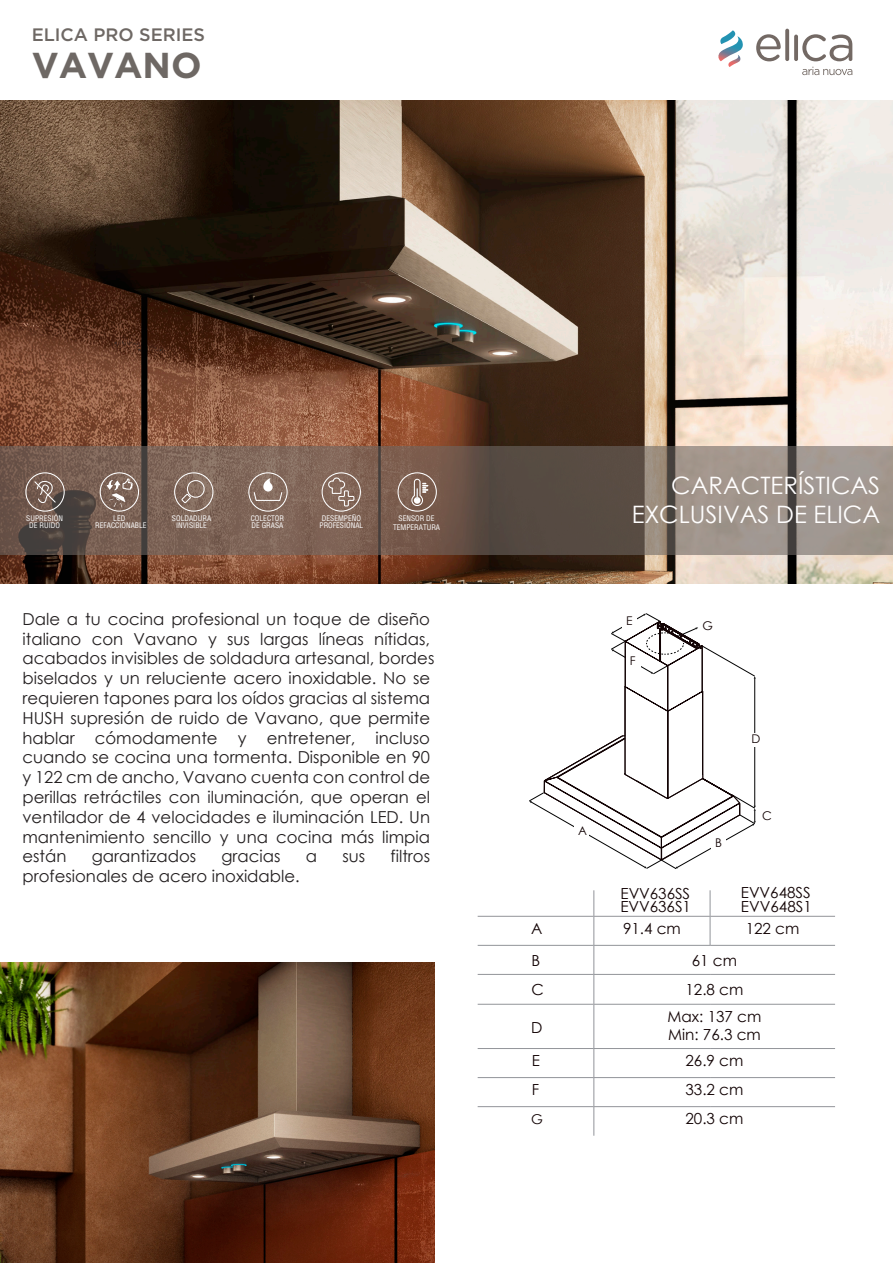
<style>
.page{position:relative;width:893px;height:1263px;background:#fff}
.page>*{position:absolute;margin:0;border:0;box-sizing:border-box;transform-origin:0 0}
.t1{font:700 36px "Gotham";color:#6e6864}
.t2{font:24px/28.8px "Century Gothic";color:#fffefe;text-align:right}
.t3{font:500 18px "Gotham";color:#6e6864}
.t4{font:16.5px/19.8px "Century Gothic";color:#231f20}
.t5{font:15.3px/18.3px "Century Gothic";color:#120304}
.t6{font:13.5px "Century Gothic";color:#120304}
.t7{font:12px "Century Gothic";color:#120304}
.t8{font:condensed 7.5px/7.5px "Helvetica LT Std";color:#fff;text-align:center}
</style>
<div class="page">
<img style="left:0;top:100px;width:893px;height:483px">
<img style="left:0;top:963px;width:435px;height:300px">
<svg style="left:529px;top:614px;width:227px;height:255px"></svg>
<div style="left:574px;top:826px;width:15px;height:14px;background:#fff"></div>
<div style="left:711px;top:838px;width:15px;height:13px;background:#fff"></div>
<div style="left:748px;top:733px;width:15px;height:14px;background:#fff"></div>
<div style="left:699px;top:620px;width:15px;height:13px;background:#fff"></div>
<div style="left:623px;top:616px;width:14px;height:13px;background:#fff"></div>
<div style="left:626px;top:655px;width:14px;height:13px;background:#fff"></div>
<hr style="left:478px;top:916px;width:116px;height:1px;background:#929499">
<hr style="left:594px;top:916px;width:116px;height:1px;background:#929499">
<hr style="left:710px;top:916px;width:125px;height:1px;background:#929499">
<hr style="left:478px;top:945px;width:116px;height:1px;background:#929499">
<hr style="left:594px;top:945px;width:116px;height:1px;background:#929499">
<hr style="left:710px;top:945px;width:125px;height:1px;background:#929499">
<hr style="left:478px;top:974px;width:116px;height:1px;background:#929499">
<hr style="left:594px;top:974px;width:116px;height:1px;background:#929499">
<svg style="left:593px;top:890px;width:1px;height:114px"></svg>
<hr style="left:710px;top:974px;width:125px;height:1px;background:#929499">
<hr style="left:478px;top:1004px;width:116px;height:1px;background:#929499">
<hr style="left:594px;top:1004px;width:116px;height:1px;background:#929499">
<hr style="left:593px;top:1004px;width:1px;height:44px;background:#929499">
<hr style="left:710px;top:1004px;width:125px;height:1px;background:#929499">
<hr style="left:478px;top:1048px;width:116px;height:1px;background:#929499">
<hr style="left:594px;top:1048px;width:116px;height:1px;background:#929499">
<hr style="left:710px;top:1048px;width:125px;height:1px;background:#929499">
<hr style="left:478px;top:1077px;width:116px;height:1px;background:#929499">
<hr style="left:594px;top:1077px;width:116px;height:1px;background:#929499">
<hr style="left:710px;top:1077px;width:125px;height:1px;background:#929499">
<hr style="left:478px;top:1106px;width:116px;height:1px;background:#929499">
<hr style="left:594px;top:1106px;width:116px;height:1px;background:#929499">
<svg style="left:593px;top:1049px;width:1px;height:87px"></svg>
<hr style="left:710px;top:1106px;width:125px;height:1px;background:#929499">
<svg style="left:710px;top:890px;width:1px;height:55px"></svg>
<svg style="left:0;top:446px;width:893px;height:109px;background:#7b695e"></svg>
<div style="left:322px;top:472px;width:39px;height:40px;border:1px solid #fff;border-radius:50%"></div>
<svg style="left:328px;top:477px;width:27px;height:30px"></svg>
<div style="left:100px;top:472px;width:39px;height:40px;border:1px solid #fff;border-radius:50%"></div>
<svg style="left:107px;top:468px;width:26px;height:39px"></svg>
<div style="left:174px;top:472px;width:39px;height:40px;border:1px solid #fff;border-radius:50%"></div>
<svg style="left:180px;top:478px;width:26px;height:26px"></svg>
<div style="left:25px;top:472px;width:40px;height:40px;border:1px solid #fff;border-radius:50%"></div>
<svg style="left:33px;top:480px;width:24px;height:24px"></svg>
<div style="left:398px;top:472px;width:39px;height:40px;border:1px solid #fff;border-radius:50%"></div>
<svg style="left:411px;top:478px;width:17px;height:29px"></svg>
<svg style="left:756px;top:34px;width:25px;height:27px"></svg>
<svg style="left:785px;top:29px;width:4px;height:32px"></svg>
<svg style="left:794px;top:35px;width:4px;height:26px"></svg>
<svg style="left:802px;top:34px;width:50px;height:27px"></svg>
<svg style="left:718px;top:30px;width:25px;height:37px"></svg>
<svg style="left:802px;top:67px;width:50px;height:8px"></svg>
<div style="left:248px;top:472px;width:40px;height:40px;border:1px solid #fff;border-radius:50%"></div>
<svg style="left:253px;top:478px;width:30px;height:23px"></svg>
<p class="t3" style="left:32px;top:23px;width:175px">ELICA PRO SERIES</p>
<h1 class="t1" style="left:32px;top:45px;width:171px">VAVANO</h1>
<p class="t8" style="left:26px;top:514px;width:38px">SUPRESIÓN<br>DE RUIDO</p>
<p class="t8" style="left:393px;top:513px;width:49px;line-height:9px">SENSOR DE<br>TEMPERATURA</p>
<p class="t8" style="left:320px;top:514px;width:45px">DESEMPEÑO<br>PROFESIONAL</p>
<p class="t8" style="left:95px;top:514px;width:53px">LED<br>REFACCIONABLE</p>
<p class="t8" style="left:172px;top:514px;width:41px">SOLDADURA<br>INVISIBLE</p>
<p class="t8" style="left:251px;top:514px;width:35px;text-align:left">COLECTOR<br>DE GRASA</p>
<p class="t4" style="left:23px;top:609px;width:413px">Dale a tu cocina profesional un toque de diseño italiano con Vavano y sus largas líneas nítidas, acabados invisibles de soldadura artesanal, bordes biselados y un reluciente acero inoxidable. No se requieren tapones para los oídos gracias al sistema HUSH supresión de ruido de Vavano, que permite hablar cómodamente y entretener, incluso cuando se cocina una tormenta. Disponible en 90 y 122 cm de ancho, Vavano cuenta con control de perillas retráctiles con iluminación, que operan el ventilador de 4 velocidades e iluminación LED. Un mantenimiento sencillo y una cocina más limpia están</p>
<p class="t4" style="left:92px;top:846px;width:106px">garantizados</p>
<p class="t4" style="left:222px;top:846px;width:60px">gracias</p>
<p class="t4" style="left:306px;top:846px;width:13px">a</p>
<p class="t4" style="left:342px;top:846px;width:24px">sus</p>
<p class="t4" style="left:391px;top:846px;width:41px">filtros</p>
<p class="t4" style="left:23px;top:866px;width:279px">profesionales de acero inoxidable.</p>
<h2 class="t2" style="left:632px;top:470px;width:250px">CARACTERÍSTICAS<br>EXCLUSIVAS DE ELICA</h2>
<p class="t7" style="left:578px;top:822px;width:10px">A</p>
<p class="t7" style="left:626px;top:612px;width:8px">E</p>
<p class="t7" style="left:703px;top:617px;width:12px">G</p>
<p class="t7" style="left:630px;top:652px;width:7px">F</p>
<p class="t7" style="left:715px;top:834px;width:8px">B</p>
<p class="t7" style="left:751px;top:730px;width:10px">D</p>
<p class="t7" style="left:762px;top:807px;width:11px">C</p>
<p class="t5" style="left:620px;top:884px;width:71px">EVV636SS</p>
<p class="t5" style="left:741px;top:883px;width:71px">EVV648SS</p>
<p class="t5" style="left:620px;top:897px;width:72px">EVV636S1</p>
<p class="t5" style="left:741px;top:897px;width:72px">EVV648S1</p>
<p class="t5" style="left:531px;top:919px;width:13px">A</p>
<p class="t5" style="left:623px;top:919px;width:59px">91.4 cm</p>
<p class="t5" style="left:746px;top:919px;width:55px">122 cm</p>
<p class="t5" style="left:531px;top:951px;width:10px">B</p>
<p class="t5" style="left:692px;top:951px;width:47px">61 cm</p>
<p class="t5" style="left:531px;top:980px;width:14px">C</p>
<p class="t5" style="left:685px;top:980px;width:59px">12.8 cm</p>
<p class="t5" style="left:531px;top:1018px;width:13px">D</p>
<p class="t5" style="left:667px;top:1007px;width:95px">Max: 137 cm<br>Min: 76.3 cm</p>
<p class="t5" style="left:532px;top:1051px;width:10px">E</p>
<p class="t5" style="left:685px;top:1051px;width:59px">26.9 cm</p>
<p class="t5" style="left:532px;top:1080px;width:9px">F</p>
<p class="t5" style="left:685px;top:1080px;width:59px">33.2 cm</p>
<p class="t6" style="left:531px;top:1110px;width:13px">G</p>
<p class="t5" style="left:685px;top:1109px;width:59px">20.3 cm</p>
</div>
